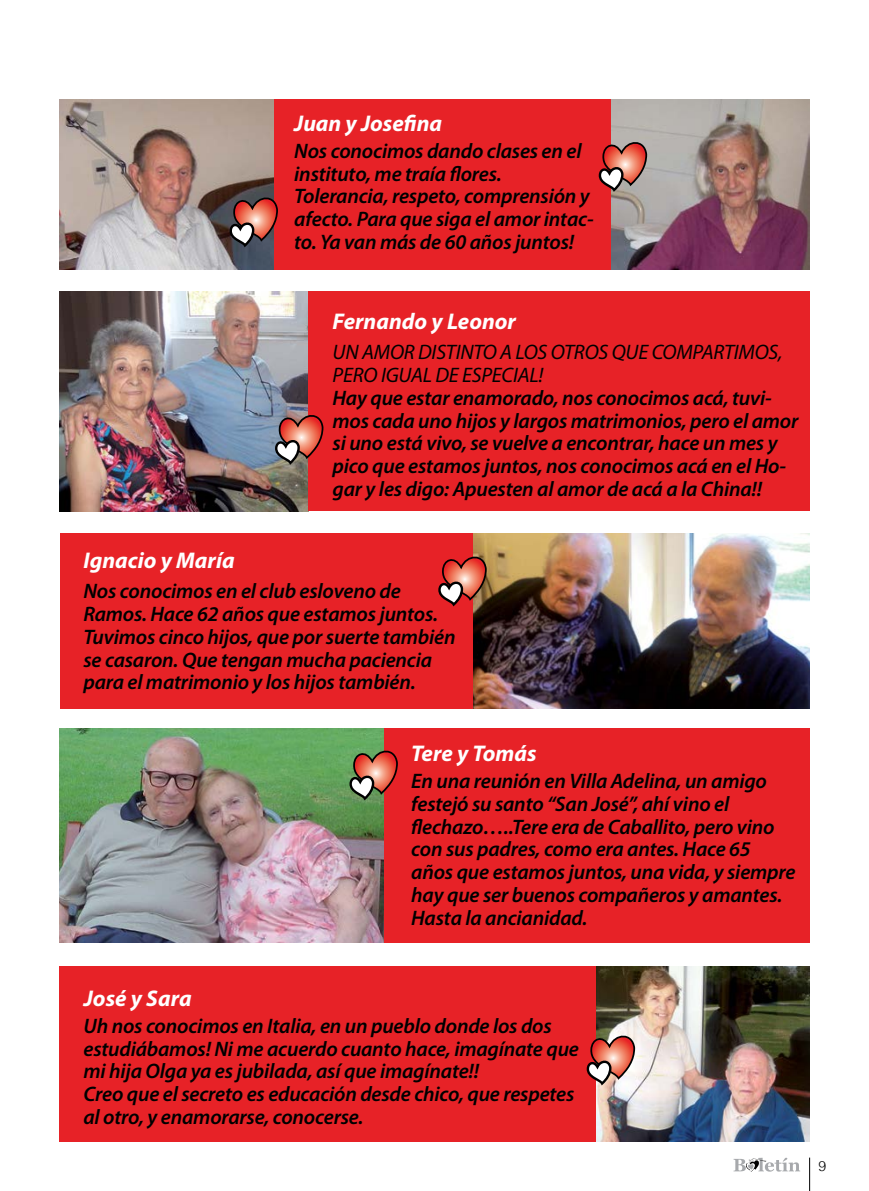
<style>
.page{position:relative;width:869px;height:1191px;background:#fff}
.page>*{position:absolute;margin:0;border:0;box-sizing:border-box;transform-origin:0 0}
.t1{font:italic 700 22.75px "Myriad Pro";color:#fff}
.t2{font:italic 600 21px/22.8px "Myriad Pro";letter-spacing:-.01em;color:#000}
.t3{font:italic 21px/22.8px "Myriad Pro";letter-spacing:-.01em;color:#000}
.t4{font:300 14px "Helvetica";color:#000}
</style>
<div class="page">
<hr style="left:809px;top:1157px;width:1px;height:34px;background:#000">
<svg style="left:733px;top:1157px;width:66px;height:14px"></svg>
<img style="left:472px;top:533px;width:337px;height:175px">
<img style="left:595px;top:966px;width:214px;height:175px">
<img style="left:60px;top:728px;width:324px;height:215px">
<img style="left:610px;top:99px;width:199px;height:171px">
<img style="left:60px;top:99px;width:214px;height:171px">
<img style="left:60px;top:292px;width:248px;height:219px">
<div style="left:274px;top:99px;width:336px;height:171px;background:#e72227"></div>
<div style="left:60px;top:533px;width:412px;height:175px;background:#e72227"></div>
<div style="left:60px;top:966px;width:535px;height:175px;background:#e72227"></div>
<div style="left:308px;top:292px;width:501px;height:219px;background:#e72227"></div>
<div style="left:384px;top:728px;width:425px;height:215px;background:#e72227"></div>
<svg style="left:599px;top:139px;width:48px;height:55px"></svg>
<svg style="left:230px;top:194px;width:48px;height:55px;background:#975e5a"></svg>
<svg style="left:275px;top:412px;width:49px;height:55px"></svg>
<svg style="left:438px;top:553px;width:49px;height:55px"></svg>
<svg style="left:587px;top:1032px;width:48px;height:55px"></svg>
<svg style="left:350px;top:747px;width:48px;height:55px"></svg>
<p class="t1" style="left:294px;top:111px;width:149px">Juan y Josefina</p>
<p class="t2" style="left:294px;top:140px;width:301px">Nos conocimos dando clases en el instituto, me traía flores.<br>Tolerancia, respeto, comprensión y afecto. Para que siga el amor intac&shy;to. Ya van más de 60 años juntos!</p>
<p class="t1" style="left:332px;top:309px;width:185px">Fernando y Leonor</p>
<p class="t1" style="left:83px;top:547px;width:153px">Ignacio y María</p>
<p class="t3" style="left:332px;top:341px;width:451px">UN AMOR DISTINTO A LOS OTROS QUE COMPARTIMOS,<br>PERO IGUAL DE ESPECIAL!</p>
<p class="t2" style="left:332px;top:387px;width:467px">Hay que estar enamorado, nos conocimos acá, tuvi&shy;mos cada uno hijos y largos matrimonios, pero el amor si uno está vivo, se vuelve a encontrar, hace un mes y pico que estamos juntos, nos conocimos acá en el Ho&shy;gar y les digo: Apuesten al amor de acá a la China!!</p>
<p class="t2" style="left:83px;top:580px;width:373px">Nos conocimos en el club esloveno de Ramos. Hace 62 años que estamos juntos.<br>Tuvimos cinco hijos, que por suerte también se casaron. Que tengan mucha paciencia para el matrimonio y los hijos también.</p>
<p class="t1" style="left:411px;top:741px;width:127px">Tere y Tomás</p>
<p class="t2" style="left:411px;top:770px;width:385px">En una reunión en Villa Adelina, un amigo festejó su santo “San José”, ahí vino el flechazo…..Tere era de Caballito, pero vino con sus padres, como era antes. Hace 65 años que estamos juntos, una vida, y siempre hay que ser buenos compañeros y amantes.<br>Hasta la ancianidad.</p>
<p class="t1" style="left:84px;top:986px;width:109px">José y Sara</p>
<p class="t2" style="left:83px;top:1014px;width:497px">Uh nos conocimos en Italia, en un pueblo donde los dos estudiábamos! Ni me acuerdo cuanto hace, imagínate que mi hija Olga ya es jubilada, así que imagínate!!<br>Creo que el secreto es educación desde chico, que respetes al otro, y enamorarse, conocerse.</p>
<p class="t4" style="left:818px;top:1157px;width:9px">9</p>
</div>
